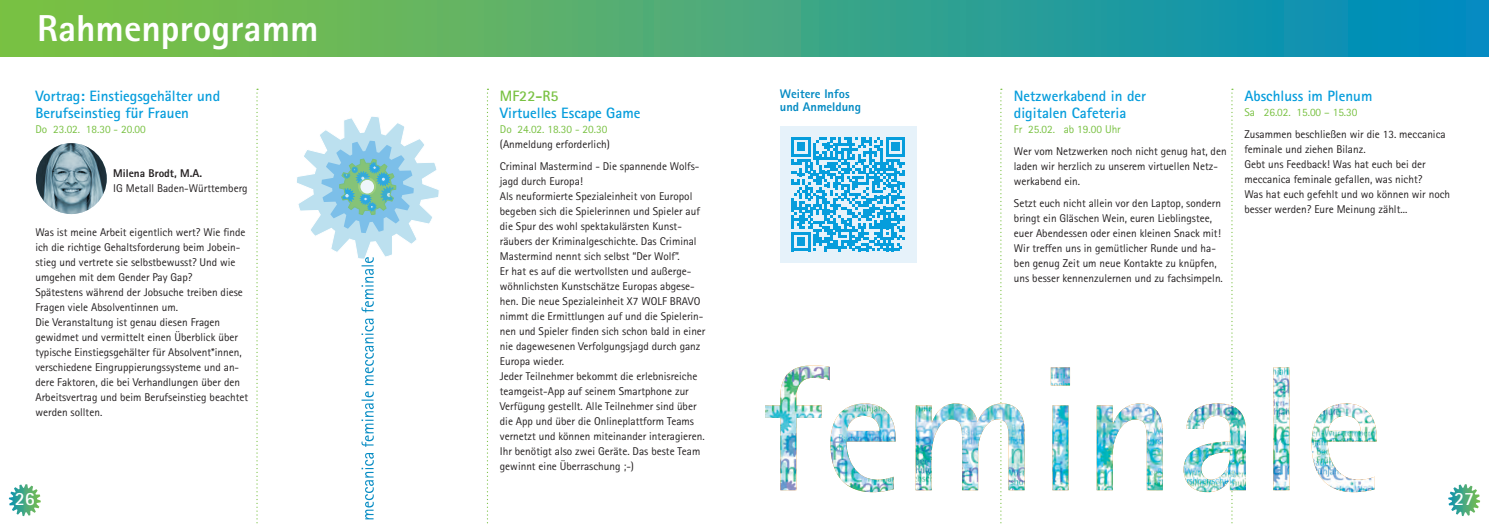
<style>
.page{position:relative;width:1489px;height:525px;background:#fff}
.page>*{position:absolute;margin:0;border:0;box-sizing:border-box;transform-origin:0 0}
.t1{font:800 37.5px "Rotis Sans Serif";color:#fff}
.t2{font:700 18.75px "Rotis Sans Serif";color:#fff}
.t3{font:700 15px/17.5px "Rotis Sans Serif";color:#069ddc}
.t4{font:700 15px "Rotis Sans Serif";color:#79c142}
.t5{font:800 12.5px/13.8px "Rotis Sans Serif";color:#058bc3}
.t6{font:11.25px/15px "Rotis Sans Serif";color:#231f20}
.t7{font:11.25px "Rotis Sans Serif";color:#79c142}
.t8{font:800 11.25px "Rotis Sans Serif";color:#231f20}
</style>
<div class="page">
<svg style="left:256px;top:89px;width:2px;height:435px"></svg>
<svg style="left:487px;top:89px;width:1px;height:435px"></svg>
<svg style="left:1000px;top:89px;width:1px;height:435px"></svg>
<svg style="left:1231px;top:89px;width:1px;height:435px"></svg>
<svg style="left:9px;top:484px;width:32px;height:32px"></svg>
<svg style="left:1448px;top:484px;width:31px;height:32px"></svg>
<svg style="left:36px;top:143px;width:71px;height:71px;background:#6f8d99"></svg>
<img style="left:765px;top:365px;width:611px;height:127px">
<div style="left:780px;top:126px;width:136px;height:136px;background:#e6f2fa"></div>
<svg style="left:791px;top:137px;width:114px;height:114px"></svg>
<div style="left:0;top:0;width:1488px;height:57px;background:linear-gradient(to right,#88c53c,#008cc1)"></div>
<svg style="left:297px;top:116px;width:142px;height:404px"></svg>
<h1 class="t1" style="left:37px;top:4px;width:283px">Rahmenprogramm</h1>
<h3 class="t3" style="left:35px;top:86px;width:186px">Vortrag: Einstiegsgehälter und<br>Berufseinstieg für Frauen</h3>
<p class="t7" style="left:35px;top:123px;width:112px">Do 23.02. 18.30 - 20.00</p>
<p class="t8" style="left:113px;top:166px;width:90px">Milena Brodt, M.A.</p>
<p class="t6" style="left:113px;top:180px;width:136px">IG Metall Baden-Württemberg</p>
<p class="t6" style="left:35px;top:224px;width:214px">Was ist meine Arbeit eigentlich wert? Wie finde ich die richtige Gehaltsforderung beim Jobein&shy;stieg und vertrete sie selbstbewusst? Und wie umgehen mit dem Gender Pay Gap?<br>Spätestens während der Jobsuche treiben diese Fragen viele Absolventinnen um.<br>Die Veranstaltung ist genau diesen Fragen gewidmet und vermittelt einen Überblick über typische Einstiegsgehälter für Absolvent*innen, verschiedene Eingruppierungssysteme und an&shy;dere Faktoren, die bei Verhandlungen über den Arbeitsvertrag und beim Berufseinstieg beachtet werden sollten.</p>
<h3 class="t4" style="left:500px;top:86px;width:60px">MF22-R5</h3>
<h3 class="t3" style="left:500px;top:104px;width:142px">Virtuelles Escape Game</h3>
<p class="t7" style="left:500px;top:123px;width:109px">Do 24.02. 18.30 - 20.30</p>
<p class="t6" style="left:500px;top:133px;width:201px;line-height:22.1px">(Anmeldung erforderlich)<br>Criminal Mastermind - Die spannende Wolfs-</p>
<p class="t6" style="left:500px;top:174px;width:207px">jagd durch Europa!<br>Als neuformierte Spezialeinheit von Europol begeben sich die Spielerinnen und Spieler auf die Spur des wohl spektakulärsten Kunst&shy;räubers der Kriminalgeschichte. Das Criminal Mastermind nennt sich selbst “Der Wolf”.<br>Er hat es auf die wertvollsten und außerge&shy;wöhnlichsten Kunstschätze Europas abgese&shy;hen. Die neue Spezialeinheit X7 WOLF BRAVO nimmt die Ermittlungen auf und die Spielerin&shy;nen und Spieler finden sich schon bald in einer nie dagewesenen Verfolgungsjagd durch ganz Europa wieder.<br>Jeder Teilnehmer bekommt die erlebnisreiche teamgeist-App auf seinem Smartphone zur Verfügung gestellt. Alle Teilnehmer sind über die App und über die Onlineplattform Teams vernetzt und können miteinander interagieren.<br>Ihr benötigt also zwei Geräte. Das beste Team gewinnt eine Überraschung ;-)</p>
<p class="t5" style="left:780px;top:86px;width:83px">Weitere Infos und Anmeldung</p>
<h3 class="t3" style="left:1013px;top:86px;width:134px">Netzwerkabend in der digitalen Cafeteria</h3>
<p class="t7" style="left:1013px;top:123px;width:108px">Fr 25.02. ab 19.00 Uhr</p>
<p class="t6" style="left:1013px;top:144px;width:214px">Wer vom Netzwerken noch nicht genug hat, den laden wir herzlich zu unserem virtuellen Netz&shy;werkabend ein.</p>
<p class="t6" style="left:1013px;top:196px;width:210px">Setzt euch nicht allein vor den Laptop, sondern bringt ein Gläschen Wein, euren Lieblingstee, euer Abendessen oder einen kleinen Snack mit!<br>Wir treffen uns in gemütlicher Runde und ha&shy;ben genug Zeit um neue Kontakte zu knüpfen, uns besser kennenzulernen und zu fachsimpeln.</p>
<h3 class="t3" style="left:1244px;top:86px;width:130px">Abschluss im Plenum</h3>
<p class="t7" style="left:1244px;top:105px;width:115px">Sa 26.02. 15.00 – 15.30</p>
<p class="t6" style="left:1244px;top:126px;width:207px">Zusammen beschließen wir die 13. meccanica feminale und ziehen Bilanz.<br>Gebt uns Feedback! Was hat euch bei der meccanica feminale gefallen, was nicht?<br>Was hat euch gefehlt und wo können wir noch besser werden? Eure Meinung zählt...</p>
<h2 class="t2" style="left:15px;top:486px;width:22px">26</h2>
<h2 class="t2" style="left:1453px;top:486px;width:22px">27</h2>
</div>
